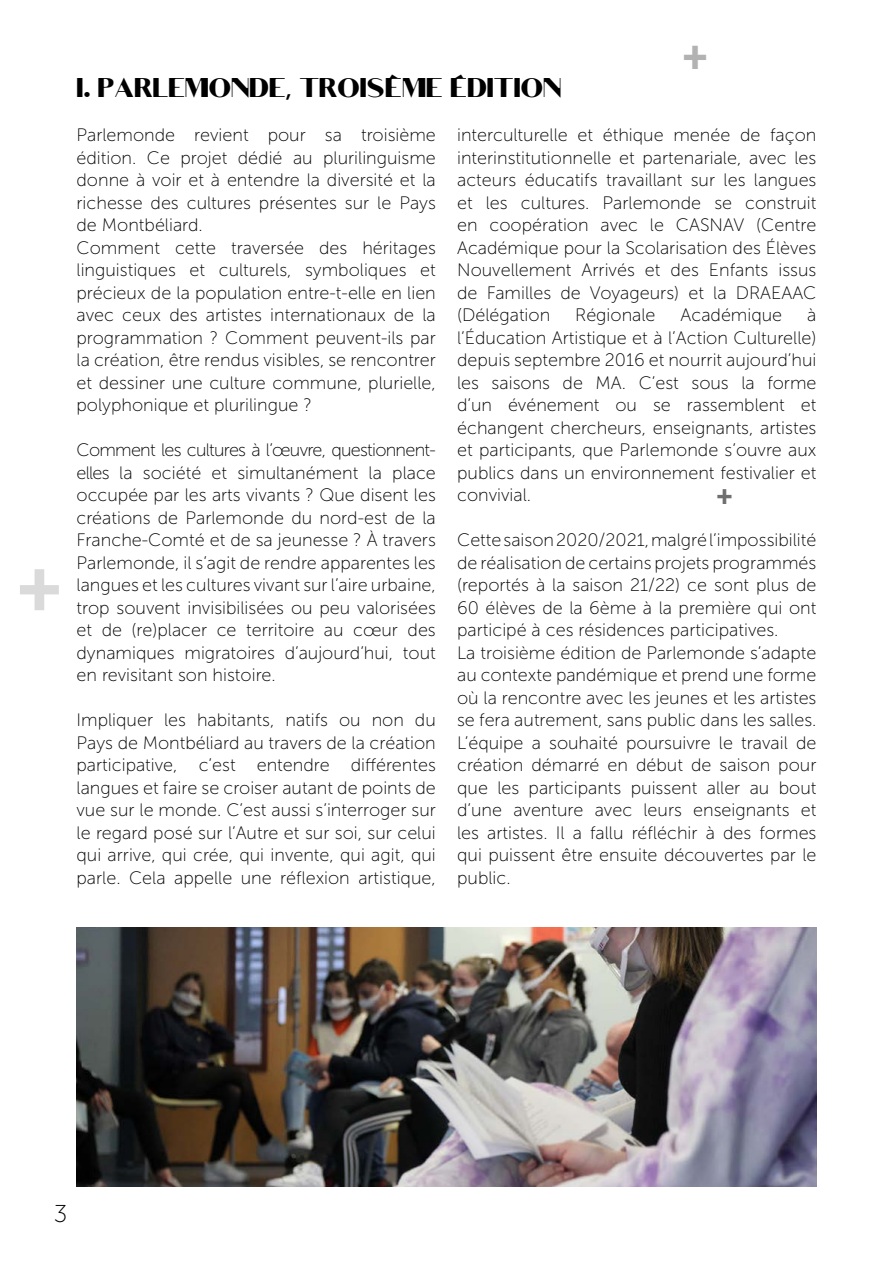
<style>
.page{position:relative;width:893px;height:1263px;background:#fff}
.page>*{position:absolute;margin:0;border:0;box-sizing:border-box;transform-origin:0 0}
.t1{font:71.25px "Museo Sans 900";color:#dadada}
.t2{font:40.35px "Museo Sans 900";color:#b3b2b2}
.t3{font:300 27px "MA Sansserif";color:#000}
.t4{font:25.8px "Museo Sans 900";color:#706f6f}
.t5{font:24.3px "Museo Sans 100";color:#000}
.t6{font:18px/22.5px "Museo Sans 100";color:#000;text-align:justify}
.s1{font-family:"Museo Sans 500";font-weight:400}
</style>
<div class="page">
<img style="left:77px;top:927px;width:739px;height:259px">
<h1 class="t1" style="left:17px;top:545px;width:46px">+</h1>
<h3 class="t3" style="left:77px;top:73px;width:486px">I. PARLEMONDE<span class="s1">,</span> TROISÈME ÉDITION</h3>
<h2 class="t2" style="left:682px;top:32px;width:27px">+</h2>
<p class="t6" style="left:77px;top:124px;width:361px;text-align:left">Parlemonde revient pour sa troisième édition. Ce projet dédié au plurilinguisme donne à voir et à entendre la diversité et la richesse des cultures présentes sur le Pays de Montbéliard.<br>Comment cette traversée des héritages linguistiques et culturels, symboliques et précieux de la population entre-t-elle en lien avec ceux des artistes internationaux de la programmation ? Comment peuvent-ils par la création, être rendus visibles, se rencontrer et dessiner une culture commune, plurielle, polyphonique et plurilingue ?</p>
<p class="t6" style="left:77px;top:439px;width:361px">Comment les cultures à l’œuvre, questionnent&shy;elles la société et simultanément la place occupée par les arts vivants ? Que disent les créations de Parlemonde du nord-est de la Franche-Comté et de sa jeunesse ? À travers Parlemonde, il s’agit de rendre apparentes les langues et les cultures vivant sur l’aire urbaine, trop souvent invisibilisées ou peu valorisées et de (re)placer ce territoire au cœur des dynamiques migratoires d’aujourd’hui, tout en revisitant son histoire.</p>
<p class="t6" style="left:77px;top:709px;width:361px">Impliquer les habitants, natifs ou non du Pays de Montbéliard au travers de la création participative, c’est entendre différentes langues et faire se croiser autant de points de vue sur le monde. C’est aussi s’interroger sur le regard posé sur l’Autre et sur soi, sur celui qui arrive, qui crée, qui invente, qui agit, qui parle. Cela appelle une réflexion artistique,</p>
<p class="t6" style="left:457px;top:124px;width:361px">interculturelle et éthique menée de façon interinstitutionnelle et partenariale, avec les acteurs éducatifs travaillant sur les langues et les cultures. Parlemonde se construit en coopération avec le CASNAV (Centre Académique pour la Scolarisation des Élèves Nouvellement Arrivés et des Enfants issus de Familles de Voyageurs) et la DRAEAAC (Délégation</p>
<p class="t6" style="left:457px;top:304px;width:361px;text-indent:350px">à l’Éducation Artistique et à l’Action Culturelle) depuis septembre 2016 et nourrit aujourd’hui les saisons de MA. C’est sous la forme d’un événement ou se rassemblent et échangent chercheurs, enseignants, artistes et participants, que Parlemonde s’ouvre aux publics dans un environnement festivalier et convivial.</p>
<p class="t6" style="left:457px;top:529px;width:361px;text-align:left">Cette saison 2020/2021, malgré l’impossibilité de réalisation de certains projets programmés (reportés à la saison 21/22) ce sont plus de 60 élèves de la 6ème à la première qui ont participé à ces résidences participatives.<br>La troisième édition de Parlemonde s’adapte au contexte pandémique et prend une forme où la rencontre avec les jeunes et les artistes se fera autrement, sans public dans les salles.<br>L’équipe a souhaité poursuivre le travail de création démarré en début de saison pour que les participants puissent aller au bout d’une aventure avec leurs enseignants et les artistes. Il a fallu réfléchir à des formes qui puissent être ensuite découvertes par le public.</p>
<p class="t6" style="left:575px;top:304px;width:82px">Régionale</p>
<p class="t6" style="left:680px;top:304px;width:103px">Académique</p>
<h3 class="t4" style="left:716px;top:480px;width:18px">+</h3>
<h3 class="t5" style="left:54px;top:1201px;width:15px">3</h3>
</div>
